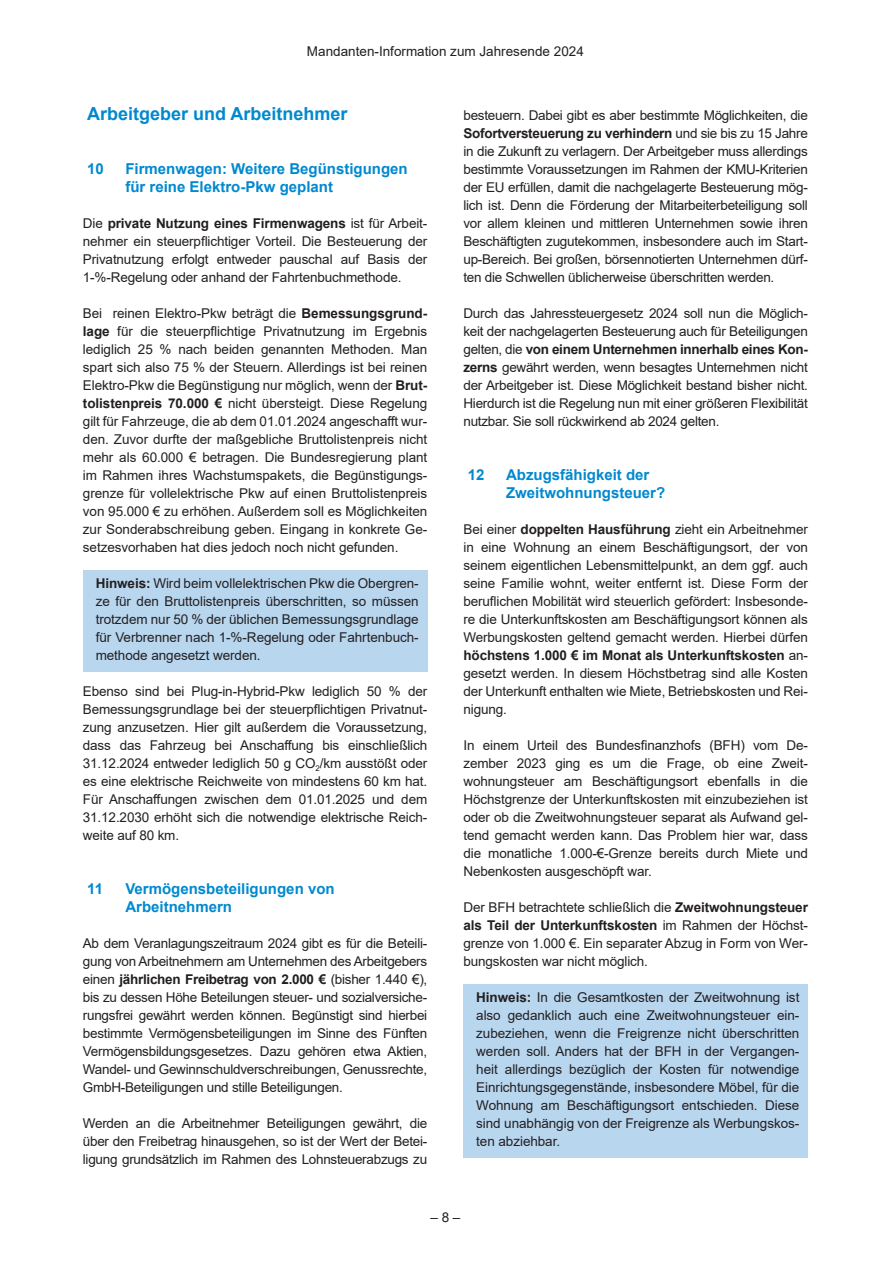
<style>
.page{position:relative;width:893px;height:1263px;background:#fff}
.page>*{position:absolute;margin:0;border:0;box-sizing:border-box;transform-origin:0 0}
.t1{font:700 18px "Arial";color:#0089cf}
.t2{font:700 15px/18px "Arial";color:#0089cf}
.t3{font:13.5px/18px "Arial";letter-spacing:-.01em;color:#231f20;text-align:justify}
.s1{font-weight:700}
</style>
<div class="page">
<div style="left:83px;top:570px;width:344px;height:101px;background:#b9d6ef"></div>
<div style="left:463px;top:984px;width:345px;height:173px;background:#b9d6ef"></div>
<p class="t3" style="left:307px;top:42px;width:278px">Mandanten-Information zum Jahresende 2024</p>
<h1 class="t1" style="left:87px;top:101px;width:262px">Arbeitgeber und Arbeitnehmer</h1>
<p class="t2" style="left:87px;top:160px;width:18px">10</p>
<p class="t2" style="left:125px;top:160px;width:284px">Firmenwagen: Weitere Begünstigungen für reine Elektro-Pkw geplant</p>
<p class="t3" style="left:83px;top:214px;width:346px">Die <span class="s1">private Nutzung eines Firmenwagens</span> ist für Arbeit&shy;nehmer ein steuerpflichtiger Vorteil. Die Besteuerung der Privatnutzung erfolgt entweder pauschal auf Basis der 1-%-Regelung oder anhand der Fahrtenbuchmethode.</p>
<p class="t3" style="left:83px;top:304px;width:346px">Bei reinen Elektro-Pkw beträgt die <span class="s1">Bemessungsgrund&shy;lage</span> für die steuerpflichtige Privatnutzung im Ergebnis lediglich 25 % nach beiden genannten Methoden. Man spart sich also 75 % der Steuern. Allerdings ist bei reinen Elektro-Pkw die Begünstigung nur möglich, wenn der <span class="s1">Brut&shy;tolistenpreis 70.000 €</span> nicht übersteigt. Diese Regelung gilt für Fahrzeuge, die ab dem 01.01.2024 angeschafft wur&shy;den. Zuvor durfte der maßgebliche Bruttolistenpreis nicht mehr als 60.000 € betragen. Die Bundesregierung plant im Rahmen ihres Wachstumspakets, die Begünstigungs&shy;grenze für vollelektrische Pkw auf einen Bruttolistenpreis von 95.000 € zu erhöhen. Außerdem soll es Möglichkeiten zur Sonderabschreibung geben. Eingang in konkrete Ge&shy;setzesvorhaben hat dies jedoch noch nicht gefunden.</p>
<p class="t3" style="left:96px;top:574px;width:325px"><span class="s1">Hinweis:</span> Wird beim vollelektrischen Pkw die Obergren&shy;ze für den Bruttolistenpreis überschritten, so müssen trotzdem nur 50 % der üblichen Bemessungsgrundlage für Verbrenner nach 1-%-Regelung oder Fahrtenbuch&shy;methode angesetzt werden.</p>
<p class="t3" style="left:83px;top:682px;width:346px">Ebenso sind bei Plug-in-Hybrid-Pkw lediglich 50 % der Bemessungsgrundlage bei der steuerpflichtigen Privatnut&shy;zung anzusetzen. Hier gilt außerdem die Voraussetzung, dass das Fahrzeug bei Anschaffung bis einschließlich 31.12.2024 entweder lediglich 50 g CO<sub>2</sub>/km ausstößt oder es eine elektrische Reichweite von mindestens 60 km hat.<br>Für Anschaffungen zwischen dem 01.01.2025 und dem 31.12.2030 erhöht sich die notwendige elektrische Reich&shy;weite auf 80 km.</p>
<p class="t2" style="left:87px;top:880px;width:17px">11</p>
<p class="t2" style="left:125px;top:880px;width:211px">Vermögensbeteiligungen von<br>Arbeitnehmern</p>
<p class="t3" style="left:83px;top:934px;width:346px">Ab dem Veranlagungszeitraum 2024 gibt es für die Beteili&shy;gung von Arbeitnehmern am Unternehmen des Arbeitgebers einen <span class="s1">jährlichen Freibetrag von 2.000 €</span> (bisher 1.440 €), bis zu dessen Höhe Beteilungen steuer- und sozialversiche&shy;rungsfrei gewährt werden können. Begünstigt sind hierbei bestimmte Vermögensbeteiligungen im Sinne des Fünften Vermögensbildungsgesetzes. Dazu gehören etwa Aktien, Wandel- und Gewinnschuldverschreibungen, Genussrechte, GmbH-Beteiligungen und stille Beteiligungen.</p>
<p class="t3" style="left:83px;top:1114px;width:346px">Werden an die Arbeitnehmer Beteiligungen gewährt, die über den Freibetrag hinausgehen, so ist der Wert der Betei&shy;ligung grundsätzlich im Rahmen des Lohnsteuerabzugs zu</p>
<p class="t3" style="left:463px;top:106px;width:346px">besteuern. Dabei gibt es aber bestimmte Möglichkeiten, die <span class="s1">Sofortversteuerung zu verhindern</span> und sie bis zu 15 Jahre in die Zukunft zu verlagern. Der Arbeitgeber muss allerdings bestimmte Voraussetzungen im Rahmen der KMU-Kriterien der EU erfüllen, damit die nachgelagerte Besteuerung mög&shy;lich ist. Denn die Förderung der Mitarbeiterbeteiligung soll vor allem kleinen und mittleren Unternehmen sowie ihren Beschäftigten zugutekommen, insbesondere auch im Start&shy;up-Bereich. Bei großen, börsennotierten Unternehmen dürf&shy;ten die Schwellen üblicherweise überschritten werden.</p>
<p class="t3" style="left:463px;top:304px;width:346px">Durch das Jahressteuergesetz 2024 soll nun die Möglich&shy;keit der nachgelagerten Besteuerung auch für Beteiligungen gelten, die <span class="s1">von einem Unternehmen innerhalb eines Kon&shy;zerns</span> gewährt werden, wenn besagtes Unternehmen nicht der Arbeitgeber ist. Diese Möglichkeit bestand bisher nicht.<br>Hierdurch ist die Regelung nun mit einer größeren Flexibilität nutzbar. Sie soll rückwirkend ab 2024 gelten.</p>
<p class="t2" style="left:468px;top:466px;width:18px">12</p>
<p class="t2" style="left:506px;top:466px;width:161px">Abzugsfähigkeit der<br>Zweitwohnungsteuer?</p>
<p class="t3" style="left:463px;top:520px;width:346px">Bei einer <span class="s1">doppelten Hausführung</span> zieht ein Arbeitnehmer in eine Wohnung an einem Beschäftigungsort, der von seinem eigentlichen Lebensmittelpunkt, an dem ggf. auch seine Familie wohnt, weiter entfernt ist. Diese Form der beruflichen Mobilität wird steuerlich gefördert: Insbesonde&shy;re die Unterkunftskosten am Beschäftigungsort können als Werbungskosten geltend gemacht werden. Hierbei dürfen <span class="s1">höchstens 1.000 € im Monat als Unterkunftskosten</span> an&shy;gesetzt werden. In diesem Höchstbetrag sind alle Kosten der Unterkunft enthalten wie Miete, Betriebskosten und Rei&shy;nigung.</p>
<p class="t3" style="left:463px;top:736px;width:346px">In einem Urteil des Bundesfinanzhofs (BFH) vom De&shy;zember 2023 ging es um die Frage, ob eine Zweit&shy;wohnungsteuer am Beschäftigungsort ebenfalls in die Höchstgrenze der Unterkunftskosten mit einzubeziehen ist oder ob die Zweitwohnungsteuer separat als Aufwand gel&shy;tend gemacht werden kann. Das Problem hier war, dass die monatliche 1.000-€-Grenze bereits durch Miete und Nebenkosten ausgeschöpft war.</p>
<p class="t3" style="left:463px;top:898px;width:346px">Der BFH betrachtete schließlich die <span class="s1">Zweitwohnungsteuer als Teil der Unterkunftskosten</span> im Rahmen der Höchst&shy;grenze von 1.000 €. Ein separater Abzug in Form von Wer&shy;bungskosten war nicht möglich.</p>
<p class="t3" style="left:476px;top:988px;width:325px"><span class="s1">Hinweis:</span> In die Gesamtkosten der Zweitwohnung ist also gedanklich auch eine Zweitwohnungsteuer ein&shy;zubeziehen, wenn die Freigrenze nicht überschritten werden soll. Anders hat der BFH in der Vergangen&shy;heit allerdings bezüglich der Kosten für notwendige Einrichtungsgegenstände, insbesondere Möbel, für die Wohnung am Beschäftigungsort entschieden. Diese sind unabhängig von der Freigrenze als Werbungskos&shy;ten abziehbar.</p>
<p class="t3" style="left:430px;top:1208px;width:32px">– 8 –</p>
</div>
